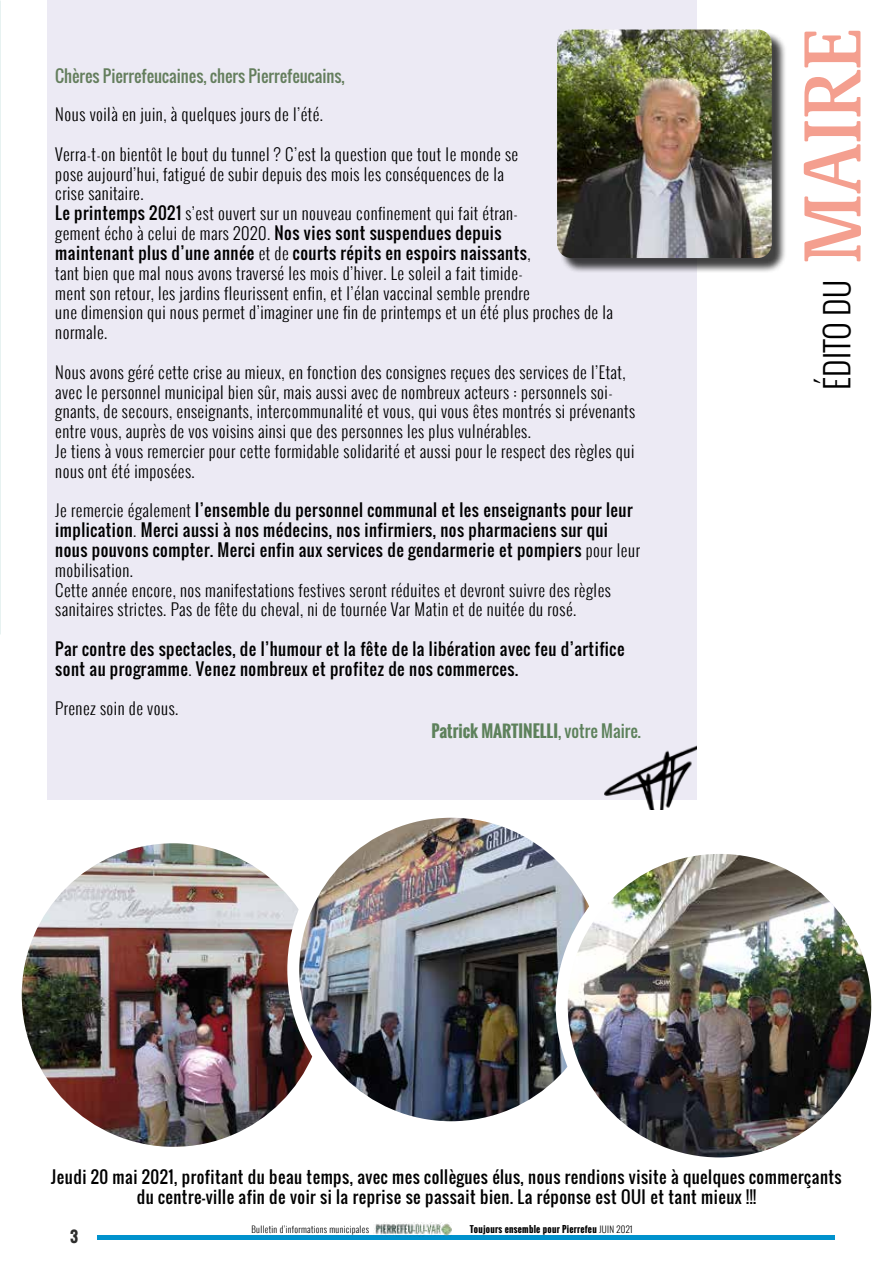
<style>
.page{position:relative;width:893px;height:1263px;background:#fff}
.page>*{position:absolute;margin:0;border:0;box-sizing:border-box;transform-origin:0 0}
.t1{font:500 condensed 84px "Demos Next Pro";color:#f49f8f}
.t2{font:300 33px "Oswald";color:#000}
.t3{font:300 16.5px/19.8px "Oswald";letter-spacing:.03em;color:#000}
.t4{font:16.5px/19.8px "Oswald";letter-spacing:.03em;color:#000}
.t5{font:16.5px "Oswald";color:#647e5d}
.t6{font:700 16.5px "Oswald";color:#5d815b}
.t7{font:700 15px "Oswald";color:#2d2d2c}
.t8{font:700 9px "Oswald";letter-spacing:.03em;color:#000}
.t9{font:300 9px "Oswald";letter-spacing:.03em;color:#000}
.s1{font-weight:400}
.s2{font-weight:300}
</style>
<div class="page">
<div style="left:47px;top:0;width:649px;height:800px;background:#eceaf4"></div>
<div style="left:559px;top:32px;width:228px;height:241px;background:#000;opacity:.75"></div>
<img style="left:557px;top:29px;width:215px;height:229px">
<div style="left:97px;top:1235px;width:737px;height:5px;background:#0092cd"></div>
<img style="left:374px;top:1222px;width:78px;height:14px">
<img style="left:605px;top:746px;width:91px;height:64px">
<img style="left:16px;top:837px;width:315px;height:316px;border-radius:158px">
<div style="left:10px;top:831px;width:327px;height:328px;border:12px solid #fff;border-radius:50%"></div>
<img style="left:293px;top:812px;width:316px;height:315px;border-radius:158px">
<div style="left:287px;top:806px;width:328px;height:327px;border:12px solid #fff;border-radius:50%"></div>
<img style="left:562px;top:848px;width:315px;height:315px;border-radius:158px">
<div style="left:556px;top:842px;width:327px;height:327px;border:12px solid #fff;border-radius:50%"></div>
<p class="t5" style="left:55px;top:64px;width:291px">Chères Pierrefeucaines, chers Pierrefeucains,</p>
<p class="t3" style="left:55px;top:104px;width:269px">Nous voilà en juin, à quelques jours de l’été.</p>
<p class="t3" style="left:55px;top:144px;width:559px">Verra-t-on bientôt le bout du tunnel ? C’est la question que tout le monde se<br>pose aujourd’hui, fatigué de subir depuis des mois les conséquences de la<br>crise sanitaire.<br><span class="s1">Le printemps 2021</span> s’est ouvert sur un nouveau confinement qui fait étran-<br>gement écho à celui de mars 2020. <span class="s1">Nos vies sont suspendues depuis<br>maintenant plus d’une année</span> et de <span class="s1">courts répits en espoirs naissants</span>,<br>tant bien que mal nous avons traversé les mois d’hiver. Le soleil a fait timide-<br>ment son retour, les jardins fleurissent enfin, et l’élan vaccinal semble prendre<br>une dimension qui nous permet d’imaginer une fin de printemps et un été plus proches de la normale.</p>
<p class="t3" style="left:55px;top:362px;width:581px">Nous avons géré cette crise au mieux, en fonction des consignes reçues des services de l’Etat, avec le personnel municipal bien sûr, mais aussi avec de nombreux acteurs : personnels soi&shy;gnants, de secours, enseignants, intercommunalité et vous, qui vous êtes montrés si prévenants entre vous, auprès de vos voisins ainsi que des personnes les plus vulnérables.<br>Je tiens à vous remercier pour cette formidable solidarité et aussi pour le respect des règles qui nous ont été imposées.</p>
<p class="t3" style="left:55px;top:500px;width:586px">Je remercie également <span class="s1">l’ensemble du personnel communal et les enseignants pour leur implication</span>. <span class="s1">Merci aussi à nos médecins, nos infirmiers, nos pharmaciens sur qui nous pouvons compter. Merci enfin aux services de gendarmerie et pompiers</span> pour leur mobilisation.<br>Cette année encore, nos manifestations festives seront réduites et devront suivre des règles sanitaires strictes. Pas de fête du cheval, ni de tournée Var Matin et de nuitée du rosé.</p>
<p class="t4" style="left:55px;top:639px;width:571px">Par contre des spectacles, de l’humour et la fête de la libération avec feu d’artifice sont au programme<span class="s2">.</span> Venez nombreux et profitez de nos commerces.</p>
<p class="t3" style="left:55px;top:698px;width:125px">Prenez soin de vous.</p>
<p class="t6" style="left:431px;top:718px;width:211px">Patrick MARTINELLI<span class="s1">, votre Maire.</span></p>
<h1 class="t1" style="left:774px;top:264px;width:237px;rotate:-90deg">MAIRE</h1>
<h2 class="t2" style="left:813px;top:390px;width:111px;rotate:-90deg">ÉDITO DU</h2>
<p class="t4" style="left:51px;top:1167px;width:792px;text-align:center">Jeudi 20 mai 2021, profitant du beau temps, avec mes collègues élus, nous rendions visite à quelques commerçants du centre-ville afin de voir si la reprise se passait bien. La réponse est OUI et tant mieux !!!</p>
<p class="t7" style="left:70px;top:1225px;width:10px">3</p>
<p class="t9" style="left:252px;top:1222px;width:119px">Bulletin d’informations municipales</p>
<p class="t8" style="left:470px;top:1222px;width:164px">Toujours ensemble pour Pierrefeu <span class="s2">JUIN 2021</span></p>
</div>
